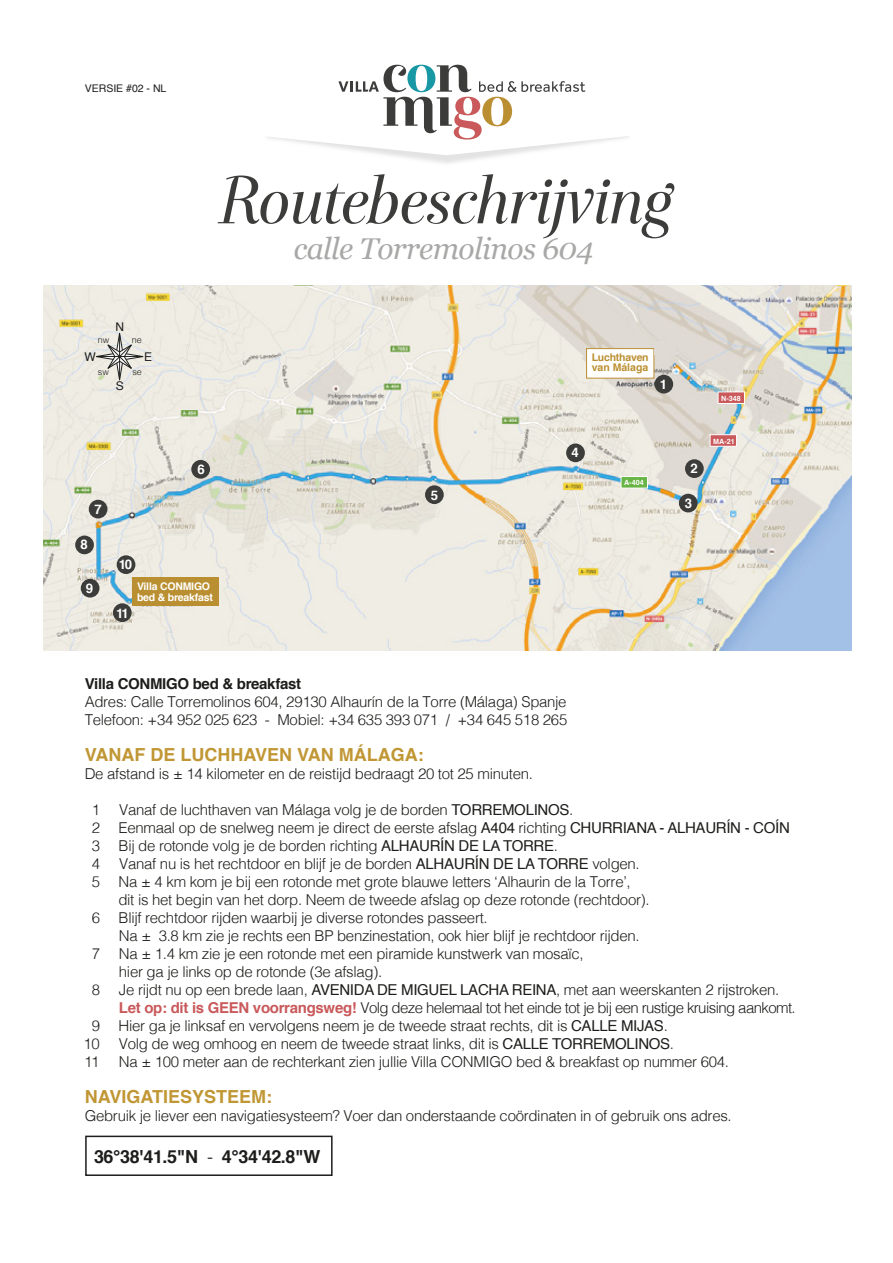
<style>
.page{position:relative;width:893px;height:1263px;background:#fff}
.page>*{position:absolute;margin:0;border:0;box-sizing:border-box;transform-origin:0 0}
.t1{font:italic 67.5px "Exquise FY";letter-spacing:-.02em;color:#3c3c3b}
.t2{font:italic 30px "Georgia";letter-spacing:-.02em;color:#a8a8a7}
.t3{font:700 18px "Helvetica";color:#c19735}
.t4{font:700 18px "Helvetica";letter-spacing:-.02em;color:#1d1d1b}
.t5{font:300 15px/18px "Helvetica";letter-spacing:-.02em;color:#1d1d1b}
.t6{font:300 15px "Helvetica";letter-spacing:-.04em;color:#1d1d1b}
.t7{font:700 15px "Helvetica";letter-spacing:-.02em;color:#1d1d1b}
.t8{font:700 13.2px "Helvetica";color:#fff}
.t9{font:12px "Helvetica";color:#1d1d1b}
.t10{font:700 10.5px/10.5px "Helvetica";letter-spacing:-.02em;color:#fff}
.t11{font:700 10.5px/10.5px "Helvetica";letter-spacing:-.02em;color:#ba8f31}
.t12{font:10.5px "Helvetica";color:#1d1d1b}
.t13{font:300 9px "Helvetica";color:#1d1d1b}
.t14{font:700 7.2px "Helvetica";color:#fff}
.s1{font-weight:400}
.s2{font-weight:700;color:#c9595a}
.s3{font-weight:300}
</style>
<div class="page">
<svg style="left:265px;top:64px;width:366px;height:91px"></svg>
<svg style="left:338px;top:65px;width:247px;height:75px"></svg>
<img style="left:43px;top:285px;width:809px;height:365px">
<div style="left:89px;top:500px;width:18px;height:18px;background:#3c3c3b;border-radius:50%"></div>
<div style="left:75px;top:535px;width:19px;height:19px;background:#3c3c3b;border-radius:50%"></div>
<div style="left:654px;top:375px;width:19px;height:18px;background:#3c3c3b;border-radius:50%"></div>
<div style="left:113px;top:603px;width:19px;height:19px;background:#3c3c3b;border-radius:50%"></div>
<div style="left:117px;top:555px;width:18px;height:19px;background:#3c3c3b;border-radius:50%"></div>
<div style="left:191px;top:460px;width:19px;height:19px;background:#3c3c3b;border-radius:50%"></div>
<div style="left:81px;top:579px;width:18px;height:18px;background:#3c3c3b;border-radius:50%"></div>
<div style="left:425px;top:485px;width:19px;height:19px;background:#3c3c3b;border-radius:50%"></div>
<div style="left:566px;top:443px;width:19px;height:19px;background:#3c3c3b;border-radius:50%"></div>
<div style="left:685px;top:459px;width:19px;height:19px;background:#3c3c3b;border-radius:50%"></div>
<div style="left:679px;top:494px;width:19px;height:18px;background:#3c3c3b;border-radius:50%"></div>
<div style="left:586px;top:348px;width:68px;height:30px;background:#fff;border:1px solid #ba8f31"></div>
<div style="left:132px;top:578px;width:87px;height:28px;background:#ba8f31"></div>
<svg style="left:92px;top:332px;width:56px;height:53px;background:#d9d7d1"></svg>
<hr style="left:119px;top:335px;width:1px;height:43px;background:#1d1d1b">
<hr style="left:99px;top:356px;width:42px;height:1px;background:#1d1d1b">
<div style="left:621px;top:476px;width:26px;height:12px;background:#68b545"></div>
<div style="left:621px;top:476px;width:27px;height:12px;border:1px solid #fff"></div>
<div style="left:710px;top:435px;width:27px;height:11px;background:#c9595a"></div>
<div style="left:710px;top:434px;width:27px;height:13px;border:1px solid #fff"></div>
<div style="left:718px;top:392px;width:26px;height:11px;background:#c9595a"></div>
<div style="left:718px;top:391px;width:27px;height:13px;border:1px solid #fff"></div>
<div style="left:654px;top:341px;width:21px;height:14px;background:#e0dad4"></div>
<div style="left:85px;top:1135px;width:248px;height:41px;border:2px solid #1d1d1b"></div>
<p class="t12" style="left:85px;top:80px;width:83px">VERSIE #02 - NL</p>
<h1 class="t1" style="left:220px;top:158px;width:455px">Routebeschrijving</h1>
<h2 class="t2" style="left:294px;top:227px;width:301px">calle Torremolinos 604</h2>
<p class="t9" style="left:116px;top:318px;width:10px">N</p>
<p class="t13" style="left:98px;top:332px;width:13px">nw</p>
<p class="t13" style="left:98px;top:364px;width:12px">sw</p>
<p class="t13" style="left:132px;top:332px;width:12px">ne</p>
<p class="t13" style="left:132px;top:364px;width:11px">se</p>
<p class="t9" style="left:84px;top:347px;width:13px">W</p>
<p class="t9" style="left:144px;top:347px;width:10px">E</p>
<p class="t9" style="left:116px;top:377px;width:10px">S</p>
<p class="t8" style="left:95px;top:498px;width:9px">7</p>
<p class="t8" style="left:81px;top:534px;width:9px">8</p>
<p class="t8" style="left:86px;top:577px;width:9px">9</p>
<p class="t8" style="left:119px;top:554px;width:15px">10</p>
<p class="t8" style="left:197px;top:459px;width:9px">6</p>
<p class="t8" style="left:116px;top:602px;width:14px">11</p>
<p class="t10" style="left:137px;top:581px;width:77px">Villa CONMIGO bed &amp; breakfast</p>
<p class="t8" style="left:431px;top:484px;width:9px">5</p>
<p class="t11" style="left:592px;top:352px;width:59px">Luchthaven van Málaga</p>
<p class="t8" style="left:660px;top:373px;width:9px">1</p>
<p class="t8" style="left:572px;top:442px;width:9px">4</p>
<p class="t14" style="left:624px;top:477px;width:21px">A-404</p>
<p class="t8" style="left:690px;top:458px;width:9px">2</p>
<p class="t8" style="left:685px;top:492px;width:9px">3</p>
<p class="t14" style="left:721px;top:392px;width:21px">N-348</p>
<p class="t14" style="left:713px;top:435px;width:23px">MA-21</p>
<p class="t7" style="left:85px;top:672px;width:218px">Villa CONMIGO bed &amp; breakfast</p>
<p class="t5" style="left:85px;top:692px;width:484px">Adres: Calle Torremolinos 604, 29130 Alhaurín de la Torre (Málaga) Spanje<br>Telefoon: +34 952 025 623 - Mobiel: +34 635 393 071 / +34 645 518 265</p>
<p class="t3" style="left:85px;top:740px;width:341px">VANAF DE LUCHHAVEN VAN MÁLAGA:</p>
<p class="t5" style="left:85px;top:764px;width:450px">De afstand is ± 14 kilometer en de reistijd bedraagt 20 tot 25 minuten.</p>
<p class="t5" style="left:92px;top:800px;width:10px">1</p>
<p class="t5" style="left:92px;top:800px;width:699px;text-indent:27px">Vanaf de luchthaven van Málaga volg je de borden <span class="s1">TORREMOLINOS</span>.<br>2 Eenmaal op de snelweg neem je direct de eerste afslag <span class="s1">A404</span> richting <span class="s1">CHURRIANA - ALHAURÍN - COÍN </span>3 Bij de rotonde volg je de borden richting <span class="s1">ALHAURÍN DE LA TORRE</span>.<br>4</p>
<p class="t5" style="left:119px;top:854px;width:522px">Vanaf nu is het rechtdoor en blijf je de borden <span class="s1">ALHAURÍN DE LA TORRE</span> volgen.</p>
<p class="t5" style="left:92px;top:872px;width:540px">5 Na ± 4 km kom je bij een rotonde met grote blauwe letters ‘Alhaurin de la Torre’,</p>
<p class="t5" style="left:118px;top:890px;width:533px">dit is het begin van het dorp. Neem de tweede afslag op deze rotonde (rechtdoor).</p>
<p class="t5" style="left:92px;top:908px;width:397px">6 Blijf rechtdoor rijden waarbij je diverse rotondes passeert.</p>
<p class="t5" style="left:119px;top:926px;width:522px">Na ± 3.8 km zie je rechts een BP benzinestation, ook hier blijf je rechtdoor rijden.</p>
<p class="t5" style="left:92px;top:944px;width:10px">7</p>
<p class="t5" style="left:119px;top:944px;width:466px">Na ± 1.4 km zie je een rotonde met een piramide kunstwerk van mosaïc, hier ga je links op de rotonde (3e afslag).</p>
<p class="t5" style="left:92px;top:980px;width:10px">8</p>
<p class="t5" style="left:119px;top:980px;width:662px">Je rijdt nu op een brede laan, <span class="s1">AVENIDA DE MIGUEL LACHA REINA</span>, met aan weerskanten 2 rijstroken.</p>
<p class="t6" style="left:119px;top:995px;width:678px"><span class="s2">Let op: dit is GEEN voorrangsweg!</span> Volg deze helemaal tot het einde tot je bij een rustige kruising aankomt.</p>
<p class="t5" style="left:92px;top:1016px;width:577px">9 Hier ga je linksaf en vervolgens neem je de tweede straat rechts, dit is <span class="s1">CALLE MIJAS</span>.</p>
<p class="t5" style="left:84px;top:1034px;width:18px">10</p>
<p class="t5" style="left:119px;top:1034px;width:557px">Volg de weg omhoog en neem de tweede straat links, dit is <span class="s1">CALLE TORREMOLINOS</span>.</p>
<p class="t5" style="left:84px;top:1052px;width:17px">11</p>
<p class="t5" style="left:119px;top:1052px;width:612px">Na ± 100 meter aan de rechterkant zien jullie Villa CONMIGO bed &amp; breakfast op nummer 604.</p>
<p class="t3" style="left:85px;top:1082px;width:189px">NAVIGATIESYSTEEM:</p>
<p class="t5" style="left:85px;top:1106px;width:648px">Gebruik je liever een navigatiesysteem? Voer dan onderstaande coördinaten in of gebruik ons adres.</p>
<p class="t4" style="left:94px;top:1142px;width:228px">36°38'41.5"N <span class="s3">-</span> 4°34'42.8"W</p>
</div>
